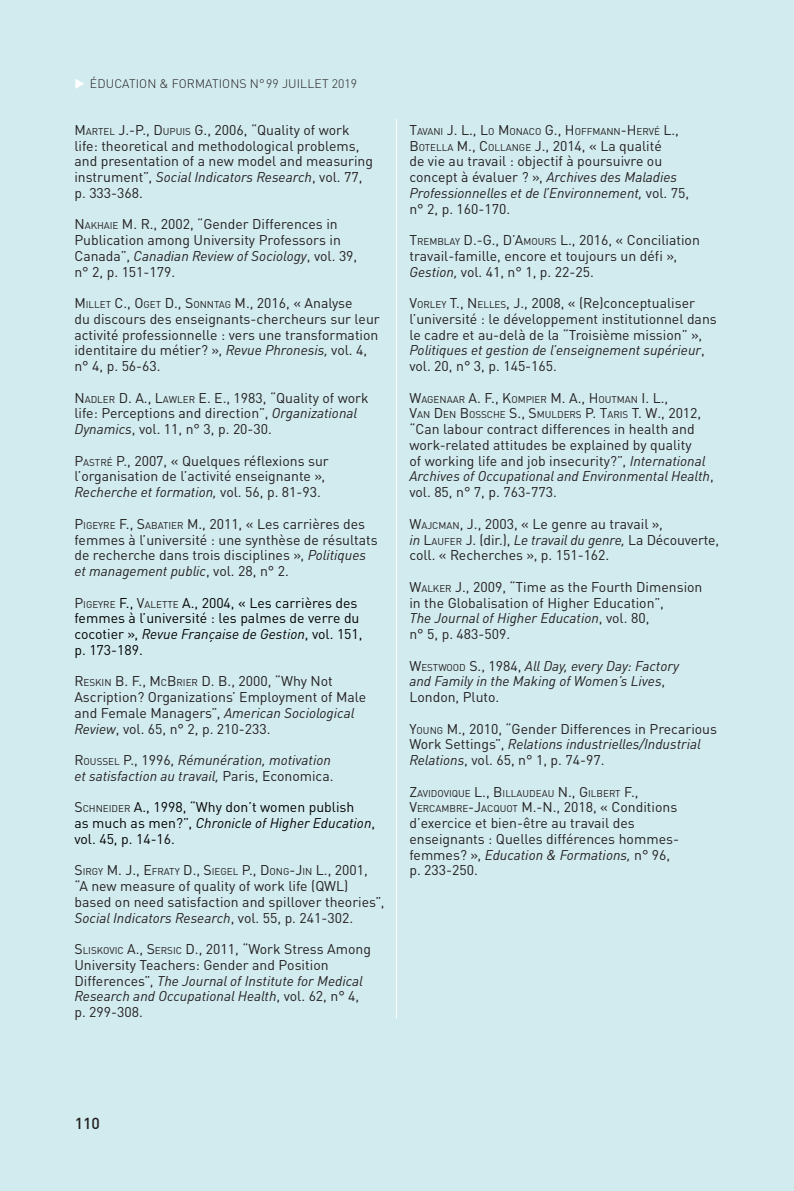
<style>
.page{position:relative;width:794px;height:1191px;background:#d2ebef}
.page>*{position:absolute;margin:0;border:0;box-sizing:border-box;transform-origin:0 0}
.t1{font:500 15.75px "DINOT";color:#231f20}
.t2{font:14px/15.8px "DINOT";color:#231f20}
.t3{font:14px/15.8px "DINOT";color:#000}
.t4{font:italic 14px/15.8px "DINOT";color:#231f20}
.t5{font:300 12.25px "DINOT";letter-spacing:.01em;color:#231f20}
.t6{font:9.8px/15.8px "DINOT";color:#231f20}
.s1{color:#fff}
.s2{font-style:inherit}
.s3{font-size:9.8px}
.s4{font-style:italic}
.s5{color:#231f20}
.s6{font-size:9.8px;color:#231f20}
.s7{font-style:normal}
.s8{font-style:normal;font-size:9.8px}
.s9{font-size:14px}
</style>
<div class="page">
<hr style="left:396px;top:119px;width:1px;height:899px;background:#fff">
<p class="t5" style="left:74px;top:76px;width:284px"><span class="s1">◆</span> ÉDUCATION &amp; FORMATIONS N°99 JUILLET 2019</p>
<p class="t2" style="left:74px;top:122px;width:300px"><span class="s2">M</span><span class="s3">ARTEL</span> J.-P., <span class="s2">D</span> <span class="s3">UPUIS</span> G., 2006, “Quality of work life: theoretical and methodological problems, and presentation of a new model and measuring instrument”, <span class="s4">Social Indicators Research</span>, vol. 77, p. 333-368.</p>
<p class="t2" style="left:74px;top:216px;width:284px"><span class="s2">N</span><span class="s3">AKHAIE</span> M. R., 2002, “Gender Differences in Publication among University Professors in Canada”, <span class="s4">Canadian Review of Sociology</span>, vol. 39, n° 2, p. 151-179.</p>
<p class="t2" style="left:74px;top:295px;width:307px"><span class="s2">M</span><span class="s3">ILLET</span> C., <span class="s2">O</span> <span class="s3">GET</span> D., <span class="s2">S</span><span class="s3">ONNTAG</span> M., 2016, « Analyse<br>du discours des enseignants-chercheurs sur leur activité professionnelle : vers une transformation identitaire du métier? », <span class="s4">Revue Phronesis,</span> vol. 4, n° 4, p. 56-63.</p>
<p class="t2" style="left:74px;top:389px;width:296px"><span class="s2">N</span><span class="s3">ADLER</span> D. A., <span class="s2">L</span><span class="s3">AWLER</span> E. E., 1983, “Quality of work life: Perceptions and direction”, <span class="s4">Organizational<br>Dynamics</span>, vol. 11, n° 3, p. 20-30.</p>
<p class="t2" style="left:74px;top:452px;width:256px"><span class="s2">P</span><span class="s3">ASTRÉ</span> P., 2007, « Quelques réflexions sur l’organisation de l’activité enseignante »,<br><span class="s4">Recherche et formation,</span> vol. 56, p. 81-93.</p>
<p class="t2" style="left:74px;top:515px;width:305px"><span class="s2">P</span><span class="s3">IGEYRE</span> F., <span class="s2">S</span><span class="s3">ABATIER</span> M., 2011, « Les carrières des femmes à l’université : une synthèse de résultats de recherche dans trois disciplines », <span class="s4">Politiques et management public</span>, vol. 28, n° 2.</p>
<p class="t3" style="left:74px;top:594px;width:290px"><span class="s5">P</span><span class="s6">IGEYRE</span> F., <span class="s5">V</span><span class="s6">ALETTE</span> A., 2004, « Les carrières des femmes à l’université : les palmes de verre du cocotier », <span class="s4">Revue Française de Gestion</span>, vol. 151, p. 173-189.</p>
<p class="t2" style="left:74px;top:673px;width:293px"><span class="s2">R</span><span class="s3">ESKIN</span> B. F., <span class="s2">M</span><span class="s3">C</span><span class="s2">B</span><span class="s3">RIER</span> D. B., 2000, “Why Not Ascription? Organizations’ Employment of Male and Female Managers”, <span class="s4">American Sociological Review</span>, vol. 65, n° 2, p. 210-233.</p>
<p class="t4" style="left:74px;top:752px;width:261px"><span class="s7">R</span> <span class="s8">OUSSEL</span> <span class="s7">P., 1996,</span> Rémunération, motivation et satisfaction au travail, <span class="s7">Paris, Economica.</span></p>
<p class="t3" style="left:74px;top:799px;width:302px"><span class="s5">S</span><span class="s6">CHNEIDER</span> A., 1998, “Why don’t women publish<br>as much as men?”, <span class="s4">Chronicle of Higher Education</span>, vol. 45, p. 14-16.</p>
<p class="t2" style="left:74px;top:862px;width:312px"><span class="s2">S</span><span class="s3">IRGY</span> M. J., <span class="s2">E</span><span class="s3">FRATY</span> D., <span class="s2">S</span><span class="s3">IEGEL</span> P., <span class="s2">D</span><span class="s3">ONG</span>-<span class="s2">J</span><span class="s3">IN</span> L., 2001, “A new measure of quality of work life (QWL) based on need satisfaction and spillover theories”, <span class="s4">Social Indicators Research</span>, vol. 55, p. 241-302.</p>
<p class="t2" style="left:74px;top:941px;width:298px"><span class="s2">S</span><span class="s3">LISKOVIC</span> A., <span class="s2">S</span><span class="s3">ERSIC</span> D., 2011, “Work Stress Among University Teachers: Gender and Position Differences”, <span class="s4">The Journal of Institute for Medical Research and Occupational Health</span>, vol. 62, n° 4, p. 299-308.</p>
<p class="t6" style="left:409px;top:123px;width:179px"><span class="s9">T</span>AVANI <span class="s9">J. L.,</span> <span class="s9">L</span>O <span class="s9">M</span>ONACO <span class="s9">G.,</span> <span class="s9">H</span> OFFM</p>
<p class="t6" style="left:600px;top:123px;width:80px">ANN<span class="s9">-</span><span class="s9">H</span> ERVÉ <span class="s9">L.,</span></p>
<p class="t2" style="left:409px;top:137px;width:281px"><span class="s2">B</span><span class="s3">OTELLA</span> M., <span class="s2">C</span><span class="s3">OLLANGE</span> J., 2014, « La qualité<br>de vie au travail : objectif à poursuivre ou concept à évaluer ? », <span class="s4">Archives des Maladies Professionnelles et de l’Environnement,</span> vol. 75, n° 2, p. 160-170.</p>
<p class="t2" style="left:409px;top:232px;width:292px"><span class="s2">T</span><span class="s3">REMBLAY</span> D.-G., <span class="s2">D’A</span><span class="s3">MOURS</span> L., 2016, « Conciliation travail-famille, encore et toujours un défi »,<br><span class="s4">Gestion,</span> vol. 41, n° 1, p. 22-25.</p>
<p class="t2" style="left:409px;top:295px;width:309px"><span class="s2">V</span><span class="s3">ORLEY</span> T., <span class="s2">N</span> <span class="s3">ELLES</span>, J., 2008, « (Re)conceptualiser l’université : le développement institutionnel dans le cadre et au-delà de la “Troisième mission” », <span class="s4">Politiques et gestion de l’enseignement supérieur</span>, vol. 20, n° 3, p. 145-165.</p>
<p class="t6" style="left:409px;top:391px;width:293px"><span class="s9">W</span>AGENAAR <span class="s9">A. F.,</span> <span class="s9">K</span>OMPIER <span class="s9">M. A.,</span> <span class="s9">H</span> OUTMAN <span class="s9">I. L.,<br></span><span class="s9">V</span>AN <span class="s9">D</span> EN <span class="s9">B</span>OSSCHE <span class="s9">S.,</span> <span class="s9">S</span>M ULDERS <span class="s9">P.</span> <span class="s9">T</span>ARIS <span class="s9">T. W., 2012,</span></p>
<p class="t2" style="left:409px;top:421px;width:306px">“Can labour contract differences in health and work-related attitudes be explained by quality<br>of working life and job insecurity?”, <span class="s4">International Archives of Occupational and Environmental Health</span>, vol. 85, n° 7, p. 763-773.</p>
<p class="t2" style="left:409px;top:515px;width:311px"><span class="s2">W</span><span class="s3">AJCMAN</span>, J., 2003, « Le genre au travail »,<br><span class="s4">in</span> <span class="s2">L</span><span class="s3">AUFER</span> <span class="s2">J.</span> (dir.), <span class="s4">Le travail du genre,</span> La Découverte, coll. « Recherches », p. 151-162.</p>
<p class="t2" style="left:409px;top:578px;width:295px"><span class="s2">W</span><span class="s3">ALKER</span> J., 2009, “Time as the Fourth Dimension in the Globalisation of Higher Education”,<br><span class="s4">The Journal of Higher Education</span>, vol. 80,<br>n° 5, p. 483-509.</p>
<p class="t4" style="left:409px;top:657px;width:271px"><span class="s7">W</span><span class="s8">ESTWOOD</span> <span class="s7">S., 1984,</span> All Day, every Day: Factory and Family in the Making of Women’s Lives<span class="s7">,<br>London, Pluto.</span></p>
<p class="t2" style="left:409px;top:720px;width:309px"><span class="s2">Y</span><span class="s3">OUNG</span> M., 2010, “Gender Differences in Precarious<br>Work Settings”, <span class="s4">Relations industrielles/Industrial<br>Relations</span>, vol. 65, n° 1, p. 74-97.</p>
<p class="t6" style="left:409px;top:785px;width:231px"><span class="s9">Z</span>AVIDOVIQUE <span class="s9">L.,</span> <span class="s9">B</span>ILLAUDEAU <span class="s9">N.,</span> <span class="s9">G</span>ILBERT <span class="s9">F.,</span></p>
<p class="t2" style="left:409px;top:799px;width:271px"><span class="s2">V</span><span class="s3">ERCAMBRE</span>-<span class="s2">J</span><span class="s3">ACQUOT</span> M.-N., 2018, « Conditions d’exercice et bien-être au travail des enseignants : Quelles différences hommes&shy;femmes? », <span class="s4">Education &amp; Formations,</span> n° 96, p. 233-250.</p>
<p class="t1" style="left:75px;top:1112px;width:27px">110</p>
</div>
